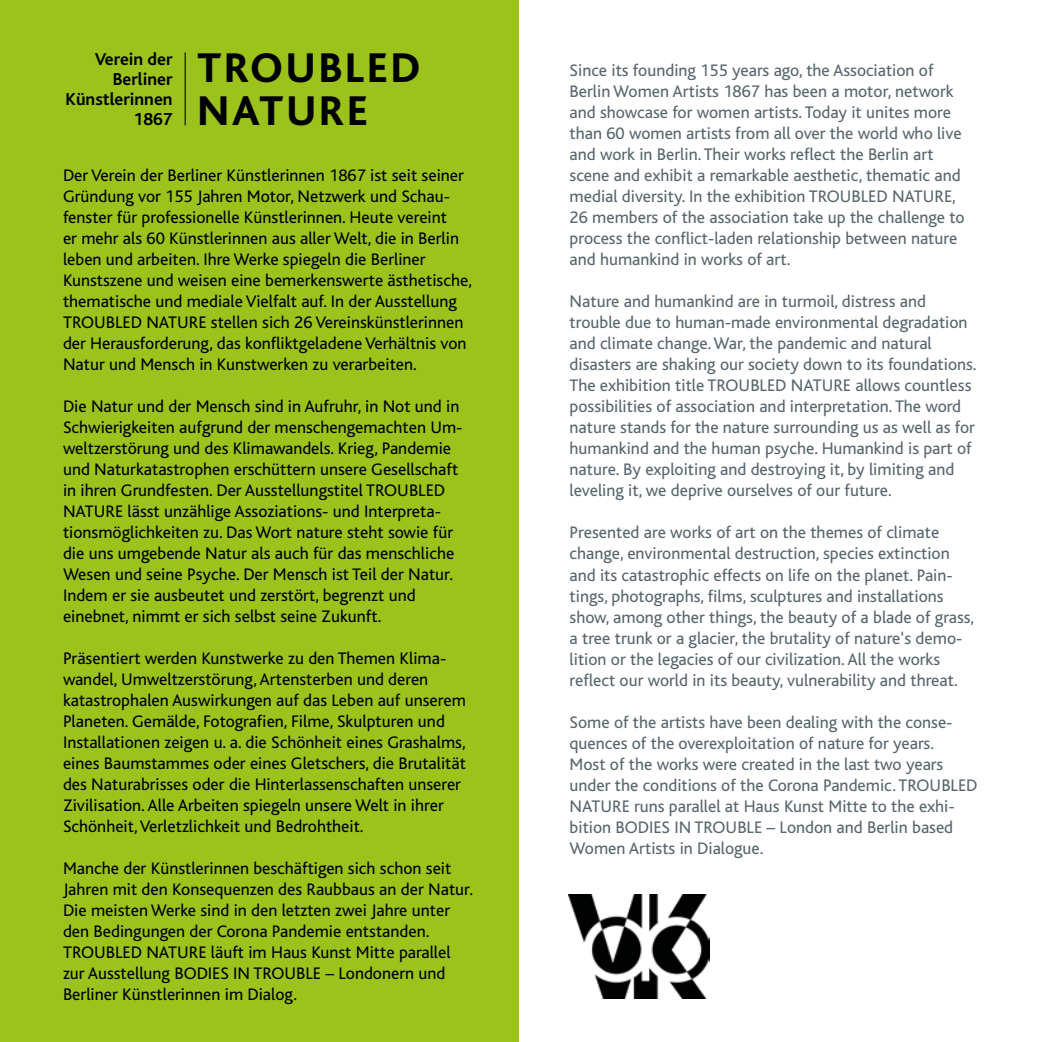
<style>
.page{position:relative;width:1042px;height:1042px;background:#fff}
.page>*{position:absolute;margin:0;border:0;box-sizing:border-box;transform-origin:0 0}
.t1{font:800 43.4px/43.9px "Bliss";letter-spacing:.07em;color:#000}
.t2{font:700 18.2px/19.9px "Bliss";color:#000;text-align:right}
.t3{font:17.5px/21px "Bliss";color:#000}
.t4{font:17.5px/21px "Bliss";color:#58666d}
</style>
<div class="page">
<div style="left:0;top:0;width:518px;height:1042px;background:#9bc31c"></div>
<img style="left:569px;top:894px;width:140px;height:105px">
<hr style="left:185px;top:52px;width:1px;height:73px;background:#000">
<p class="t2" style="left:66px;top:50px;width:109px">Verein der<br>Berliner<br>Künstlerinnen<br>1867</p>
<h1 class="t1" style="left:197px;top:46px;width:224px">TROUBLED<br>NATURE</h1>
<p class="t3" style="left:63px;top:165px;width:410px">Der Verein der Berliner Künstlerinnen 1867 ist seit seiner Gründung vor 155 Jahren Motor, Netzwerk und Schau&shy;fenster für professionelle Künstlerinnen. Heute vereint<br>er mehr als 60 Künstlerinnen aus aller Welt, die in Berlin leben und arbeiten. Ihre Werke spiegeln die Berliner Kunstszene und weisen eine bemerkenswerte ästhetische, thematische und mediale Vielfalt auf. In der Ausstellung TROUBLED NATURE stellen sich 26 Vereinskünstlerinnen der Herausforderung, das konfliktgeladene Verhältnis von Natur und Mensch in Kunstwerken zu verarbeiten.</p>
<p class="t3" style="left:63px;top:396px;width:401px">Die Natur und der Mensch sind in Aufruhr, in Not und in Schwierigkeiten aufgrund der menschengemachten Um&shy;weltzerstörung und des Klimawandels. Krieg, Pandemie und Naturkatastrophen erschüttern unsere Gesellschaft in ihren Grundfesten. Der Ausstellungstitel TROUBLED NATURE lässt unzählige Assoziations- und Interpreta&shy;tionsmöglichkeiten zu. Das Wort nature steht sowie für die uns umgebende Natur als auch für das menschliche Wesen und seine Psyche. Der Mensch ist Teil der Natur.<br>Indem er sie ausbeutet und zerstört, begrenzt und einebnet, nimmt er sich selbst seine Zukunft.</p>
<p class="t3" style="left:63px;top:648px;width:404px">Präsentiert werden Kunstwerke zu den Themen Klima&shy;wandel, Umweltzerstörung, Artensterben und deren katastrophalen Auswirkungen auf das Leben auf unserem Planeten. Gemälde, Fotografien, Filme, Skulpturen und Installationen zeigen u. a. die Schönheit eines Grashalms, eines Baumstammes oder eines Gletschers, die Brutalität des Naturabrisses oder die Hinterlassenschaften unserer Zivilisation. Alle Arbeiten spiegeln unsere Welt in ihrer Schönheit, Verletzlichkeit und Bedrohtheit.</p>
<p class="t3" style="left:63px;top:858px;width:411px">Manche der Künstlerinnen beschäftigen sich schon seit Jahren mit den Konsequenzen des Raubbaus an der Natur.<br>Die meisten Werke sind in den letzten zwei Jahre unter den Bedingungen der Corona Pandemie entstanden.<br>TROUBLED NATURE läuft im Haus Kunst Mitte parallel zur Ausstellung BODIES IN TROUBLE – Londonern und Berliner Künstlerinnen im Dialog.</p>
<p class="t4" style="left:569px;top:60px;width:396px">Since its founding 155 years ago, the Association of Berlin Women Artists 1867 has been a motor, network and showcase for women artists. Today it unites more than 60 women artists from all over the world who live and work in Berlin. Their works reflect the Berlin art scene and exhibit a remarkable aesthetic, thematic and medial diversity. In the exhibition TROUBLED NATURE, 26 members of the association take up the challenge to process the conflict-laden relationship between nature and humankind in works of art.</p>
<p class="t4" style="left:569px;top:291px;width:408px">Nature and humankind are in turmoil, distress and trouble due to human-made environmental degradation and climate change. War, the pandemic and natural disasters are shaking our society down to its foundations.<br>The exhibition title TROUBLED NATURE allows countless possibilities of association and interpretation. The word nature stands for the nature surrounding us as well as for humankind and the human psyche. Humankind is part of nature. By exploiting and destroying it, by limiting and leveling it, we deprive ourselves of our future.</p>
<p class="t4" style="left:569px;top:522px;width:406px">Presented are works of art on the themes of climate change, environmental destruction, species extinction and its catastrophic effects on life on the planet. Pain&shy;tings, photographs, films, sculptures and installations show, among other things, the beauty of a blade of grass, a tree trunk or a glacier, the brutality of nature‘s demo&shy;lition or the legacies of our civilization. All the works reflect our world in its beauty, vulnerability and threat.</p>
<p class="t4" style="left:569px;top:711px;width:409px">Some of the artists have been dealing with the conse&shy;quences of the overexploitation of nature for years.<br>Most of the works were created in the last two years under the conditions of the Corona Pandemic. TROUBLED NATURE runs parallel at Haus Kunst Mitte to the exhi&shy;bition BODIES IN TROUBLE – London and Berlin based Women Artists in Dialogue.</p>
</div>
